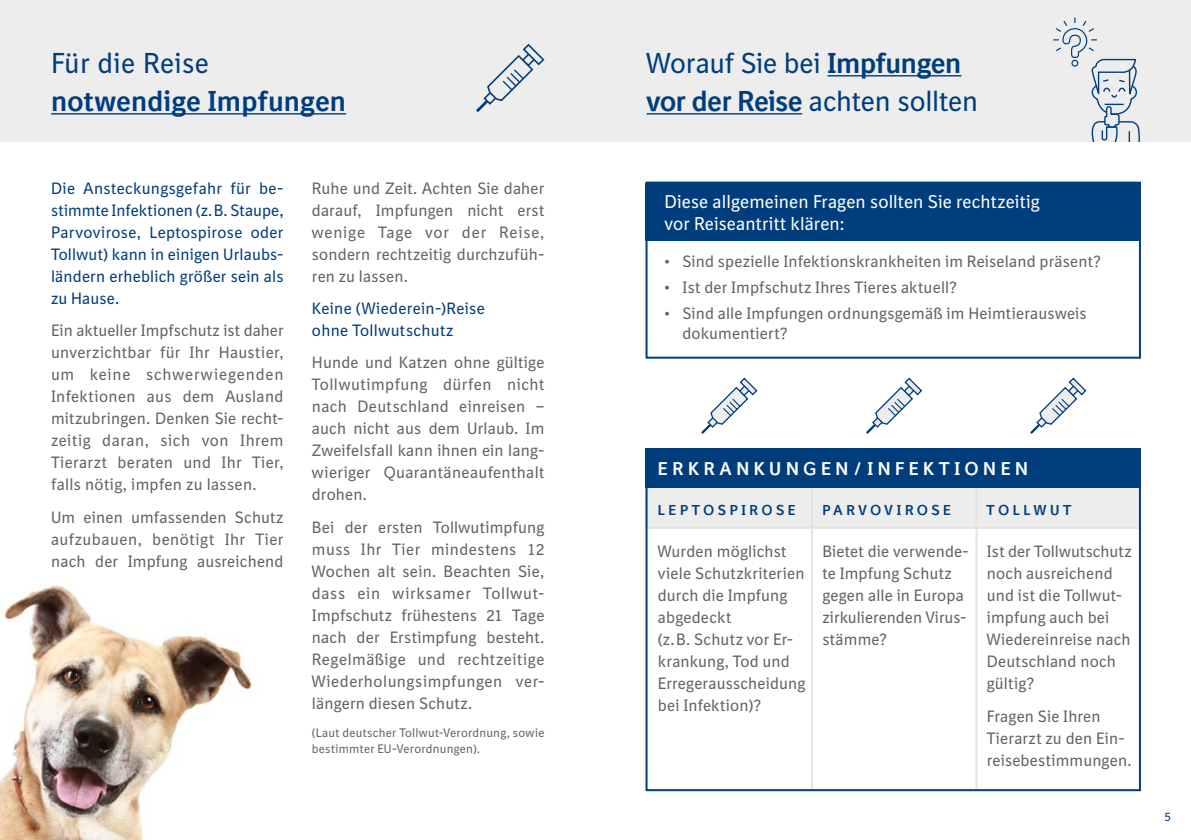
<style>
.page{position:relative;width:1191px;height:840px;background:#fff}
.page>*{position:absolute;margin:0;border:0;box-sizing:border-box;transform-origin:0 0}
.t1{font:28px/38px "BI Sans NEXT";letter-spacing:-.005em;color:#003d7c}
.t2{font:700 28px "BI Sans NEXT";letter-spacing:.01em;color:#003d7c}
.t3{font:18px/22px "BI Sans NEXT";letter-spacing:.005em;color:#fff}
.t4{font:700 18px "BI Sans NEXT";letter-spacing:.255em;color:#fff}
.t5{font:16px/22px "BI Sans NEXT";letter-spacing:.01em;color:#646363}
.t6{font:16px/22px "BI Sans NEXT";letter-spacing:.01em;color:#003d7c;text-align:justify}
.t7{font:700 14px "BI Sans NEXT";letter-spacing:.26em;color:#003d7c}
.t8{font:12px/16px "BI Sans NEXT";letter-spacing:.02em;color:#646363}
.t9{font:12px "BI Sans NEXT";color:#003d7c}
.s1{font-weight:700}
</style>
<div class="page">
<div style="left:595px;top:0;width:596px;height:142px;background:#ededed"></div>
<svg style="left:1053px;top:18px;width:87px;height:124px"></svg>
<div style="left:645px;top:488px;width:495px;height:39px;background:#ededed"></div>
<hr style="left:647px;top:526px;width:493px;height:2px;background:#e3e3e3">
<div style="left:0;top:0;width:595px;height:142px;background:#ededed"></div>
<div style="left:645px;top:181px;width:496px;height:177px;border:2px solid #003d7c"></div>
<div style="left:645px;top:183px;width:496px;height:58px;background:#003d7c"></div>
<hr style="left:51px;top:113px;width:295px;height:1px;background:#003d7c">
<hr style="left:827px;top:75px;width:134px;height:1px;background:#003d7c">
<hr style="left:646px;top:113px;width:156px;height:1px;background:#003d7c">
<svg style="left:476px;top:43px;width:69px;height:69px"></svg>
<svg style="left:701px;top:377px;width:57px;height:57px"></svg>
<svg style="left:866px;top:377px;width:57px;height:57px"></svg>
<svg style="left:1030px;top:377px;width:57px;height:57px"></svg>
<hr style="left:811px;top:488px;width:2px;height:301px;background:#e3e3e3">
<hr style="left:975px;top:488px;width:2px;height:301px;background:#e3e3e3">
<div style="left:645px;top:448px;width:496px;height:40px;background:#003d7c"></div>
<div style="left:645px;top:448px;width:496px;height:342px;border:2px solid #003d7c"></div>
<img style="left:0;top:585px;width:253px;height:254px">
<h1 class="t1" style="left:51px;top:44px;width:159px">Für die Reise</h1>
<h1 class="t2" style="left:51px;top:84px;width:297px">notwendige Impfungen</h1>
<p class="t6" style="left:51px;top:177px;width:234px">Die Ansteckungsgefahr für be&shy;stimmte Infektionen (z.B. Staupe, Parvovirose, Leptospirose oder Tollwut) kann in einigen Urlaubs&shy;ländern erheblich größer sein als zu Hause.</p>
<p class="t5" style="left:51px;top:319px;width:234px;text-align:justify">Ein aktueller Impfschutz ist daher unverzichtbar für Ihr Haustier, um keine schwerwiegenden Infektionen aus dem Ausland mitzubringen. Denken Sie recht&shy;zeitig daran, sich von Ihrem Tierarzt beraten und Ihr Tier, falls nötig, impfen zu lassen.</p>
<p class="t5" style="left:51px;top:505px;width:234px;text-align:justify">Um einen umfassenden Schutz aufzubauen, benötigt Ihr Tier nach der Impfung ausreichend</p>
<p class="t5" style="left:312px;top:177px;width:234px;text-align:justify">Ruhe und Zeit. Achten Sie daher darauf, Impfungen nicht erst wenige Tage vor der Reise, sondern rechtzeitig durchzufüh&shy;ren zu lassen.</p>
<p class="t6" style="left:312px;top:297px;width:174px">Keine (Wiederein-)Reise ohne Tollwutschutz</p>
<p class="t5" style="left:312px;top:351px;width:234px;text-align:justify">Hunde und Katzen ohne gültige Tollwutimpfung dürfen nicht nach Deutschland einreisen – auch nicht aus dem Urlaub. Im Zweifelsfall kann ihnen ein lang&shy;wieriger Quarantäneaufenthalt drohen.</p>
<p class="t5" style="left:312px;top:515px;width:234px;text-align:justify">Bei der ersten Tollwutimpfung muss Ihr Tier mindestens 12<br>Wochen alt sein. Beachten Sie, dass ein wirksamer Tollwut-Impfschutz frühestens 21 Tage nach der Erstimpfung besteht.<br>Regelmäßige und rechtzeitige Wiederholungsimpfungen ver&shy;längern diesen Schutz.</p>
<p class="t8" style="left:312px;top:724px;width:234px">(Laut deutscher Tollwut-Verordnung, sowie bestimmter EU-Verordnungen).</p>
<h1 class="t1" style="left:646px;top:44px;width:333px">Worauf Sie bei <span class="s1">Impfungen vor der Reise</span> achten sollten</h1>
<p class="t3" style="left:664px;top:191px;width:377px">Diese allgemeinen Fragen sollten Sie rechtzeitig vor Reiseantritt klären:</p>
<p class="t5" style="left:664px;top:250px;width:438px">• Sind spezielle Infektionskrankheiten im Reiseland präsent?</p>
<p class="t5" style="left:664px;top:276px;width:294px">• Ist der Impfschutz Ihres Tieres aktuell?</p>
<p class="t5" style="left:682px;top:303px;width:406px;line-height:20px;text-indent:-18px">• Sind alle Impfungen ordnungsgemäß im Heimtierausweis dokumentiert?</p>
<p class="t4" style="left:658px;top:457px;width:371px">ERKRANKUNGEN/INFEKTIONEN</p>
<p class="t7" style="left:822px;top:501px;width:130px">PARVOVIROSE</p>
<p class="t5" style="left:822px;top:540px;width:148px">Bietet die verwende&shy;te Impfung Schutz gegen alle in Europa zirkulierenden Virus&shy;stämme?</p>
<p class="t7" style="left:658px;top:501px;width:139px">LEPTOSPIROSE</p>
<p class="t5" style="left:658px;top:540px;width:149px">Wurden möglichst viele Schutzkriterien durch die Impfung abgedeckt<br>(z.B. Schutz vor Er&shy;krankung, Tod und<br>Erregerausscheidung bei Infektion)?</p>
<p class="t7" style="left:987px;top:501px;width:86px">TOLLWUT</p>
<p class="t5" style="left:986px;top:540px;width:146px">Ist der Tollwutschutz noch ausreichend und ist die Tollwut&shy;impfung auch bei<br>Wiedereinreise nach<br>Deutschland noch gültig?</p>
<p class="t5" style="left:986px;top:705px;width:146px">Fragen Sie Ihren<br>Tierarzt zu den Ein&shy;reisebestimmungen.</p>
<p class="t9" style="left:1164px;top:809px;width:8px">5</p>
</div>
